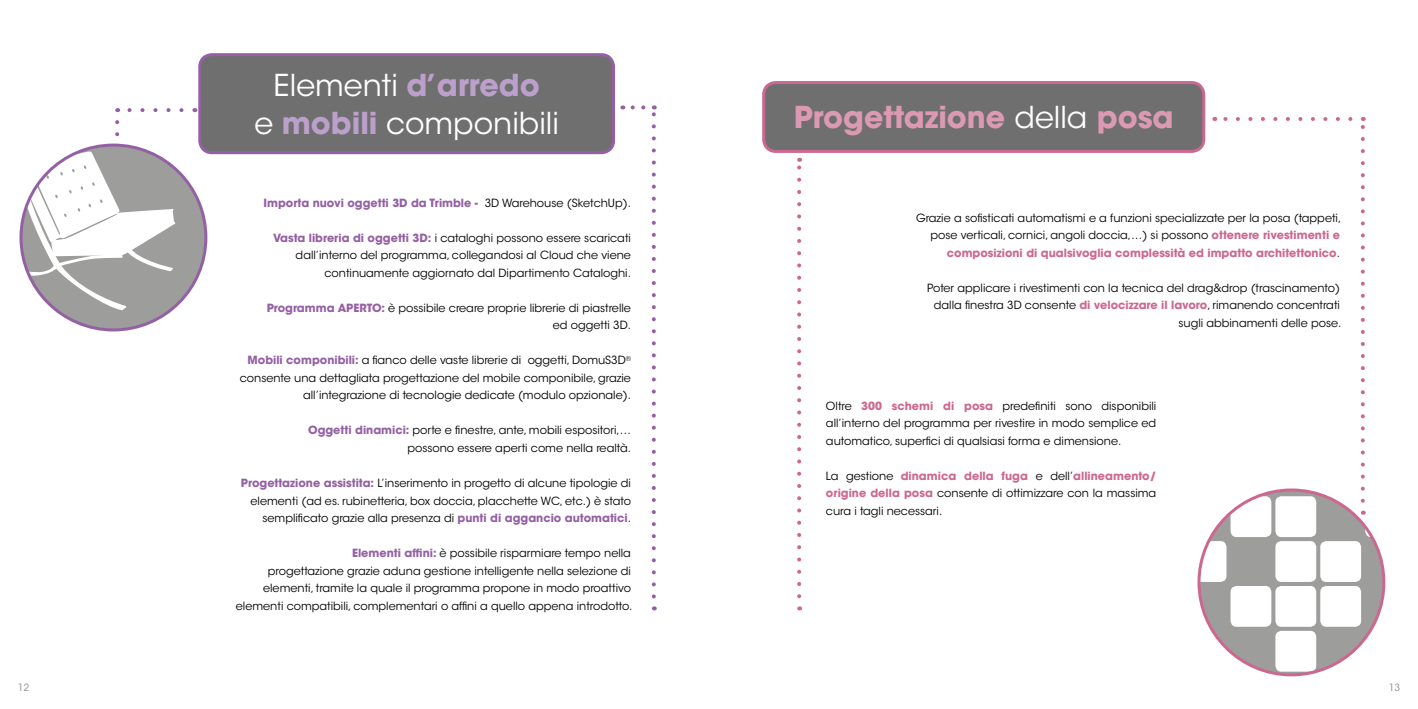
<style>
.page{position:relative;width:1418px;height:709px;background:#fff}
.page>*{position:absolute;margin:0;border:0;box-sizing:border-box;transform-origin:0 0}
.t1{font:30px/37.5px "ITC Avant Garde Std";color:#fff;text-align:center}
.t2{font:700 30px "ITC Avant Garde Std";color:#db99b2}
.t3{font:11.25px/17.5px "ITC Avant Garde Std";color:#000;text-align:right}
.t4{font:700 11.25px "ITC Avant Garde Std";color:#9460a4}
.t5{font:10px "ITC Avant Garde Std";color:#8c8f91}
.s1{font-weight:700;color:#bca0cc}
.s2{font-weight:400;color:#000}
.s3{font-weight:700;color:#9460a4}
.s4{font-weight:400;color:#fff}
.s5{font-weight:700;color:#cc6890}
</style>
<div class="page">
<svg style="left:652px;top:105px;width:4px;height:491px"></svg>
<svg style="left:622px;top:105px;width:21px;height:4px"></svg>
<div style="left:200px;top:55px;width:413px;height:98px;background:#706f6f;border-radius:12px"></div>
<div style="left:198px;top:53px;width:417px;height:101px;border:3px solid #9460a4;border-radius:12px"></div>
<svg style="left:127px;top:108px;width:54px;height:4px"></svg>
<svg style="left:797px;top:158px;width:4px;height:438px"></svg>
<div style="left:763px;top:83px;width:440px;height:68px;background:#706f6f;border-radius:12px"></div>
<div style="left:762px;top:81px;width:443px;height:72px;border:3px solid #cc6890;border-radius:12px"></div>
<svg style="left:1198px;top:117px;width:185px;height:554px"></svg>
<div style="left:21px;top:145px;width:185px;height:185px;background:#9d9d9c;border-radius:50%"></div>
<svg style="left:23px;top:122px;width:153px;height:188px"></svg>
<h1 class="t1" style="left:254px;top:67px;width:306px">Elementi <span class="s1">d’arredo<br></span>e <span class="s1">mobili</span> componibili</h1>
<p class="t4" style="left:263px;top:195px;width:369px">Importa nuovi oggetti 3D da Trimble - <span class="s2">3D Warehouse (SketchUp).</span></p>
<p class="t3" style="left:273px;top:229px;width:359px"><span class="s3">Vasta libreria di oggetti 3D:</span> i cataloghi possono essere scaricati dall’interno del programma, collegandosi al Cloud che viene continuamente aggiornato dal Dipartimento Cataloghi.</p>
<p class="t3" style="left:267px;top:299px;width:366px"><span class="s3">Programma APERTO:</span> è possibile creare proprie librerie di piastrelle ed oggetti 3D.</p>
<p class="t3" style="left:240px;top:352px;width:393px"><span class="s3">Mobili componibili:</span> a fianco delle vaste librerie di oggetti, DomuS3D<sup>® </sup>consente una dettagliata progettazione del mobile componibile, grazie all’integrazione di tecnologie dedicate (modulo opzionale).</p>
<p class="t3" style="left:308px;top:422px;width:324px"><span class="s3">Oggetti dinamici:</span> porte e finestre, ante, mobili espositori,… possono essere aperti come nella realtà.</p>
<p class="t3" style="left:241px;top:474px;width:391px"><span class="s3">Progettazione assistita:</span> L’inserimento in progetto di alcune tipologie di elementi (ad es. rubinetteria, box doccia, placchette WC, etc.) è stato semplificato grazie alla presenza di <span class="s3">punti di aggancio automatici</span>.</p>
<p class="t3" style="left:236px;top:544px;width:398px"><span class="s3">Elementi affini:</span> è possibile risparmiare tempo nella<br>progettazione grazie aduna gestione intelligente nella selezione di elementi, tramite la quale il programma propone in modo proattivo elementi compatibili, complementari o affini a quello appena introdotto.</p>
<h1 class="t2" style="left:793px;top:98px;width:381px">Progettazione <span class="s4">della</span> posa</h1>
<p class="t3" style="left:916px;top:209px;width:426px">Grazie a sofisticati automatismi e a funzioni specializzate per la posa (tappeti, pose verticali, cornici, angoli doccia,…) si possono <span class="s5">ottenere rivestimenti e composizioni di qualsivoglia complessità ed impatto architettonico</span>.</p>
<p class="t3" style="left:927px;top:279px;width:416px">Poter applicare i rivestimenti con la tecnica del drag&amp;drop (trascinamento) dalla finestra 3D consente <span class="s5">di velocizzare il lavoro</span>, rimanendo concentrati sugli abbinamenti delle pose.</p>
<p class="t3" style="left:826px;top:397px;width:332px;text-align:justify">Oltre <span class="s5">300 schemi di posa</span> predefiniti sono disponibili all’interno del programma per rivestire in modo semplice ed automatico, superfici di qualsiasi forma e dimensione.</p>
<p class="t3" style="left:826px;top:467px;width:332px;text-align:justify">La gestione <span class="s5">dinamica della fuga</span> e dell’<span class="s5">allineamento/ origine della posa</span> consente di ottimizzare con la massima cura i tagli necessari.</p>
<p class="t5" style="left:18px;top:681px;width:13px">12</p>
<p class="t5" style="left:1388px;top:681px;width:13px">13</p>
</div>
